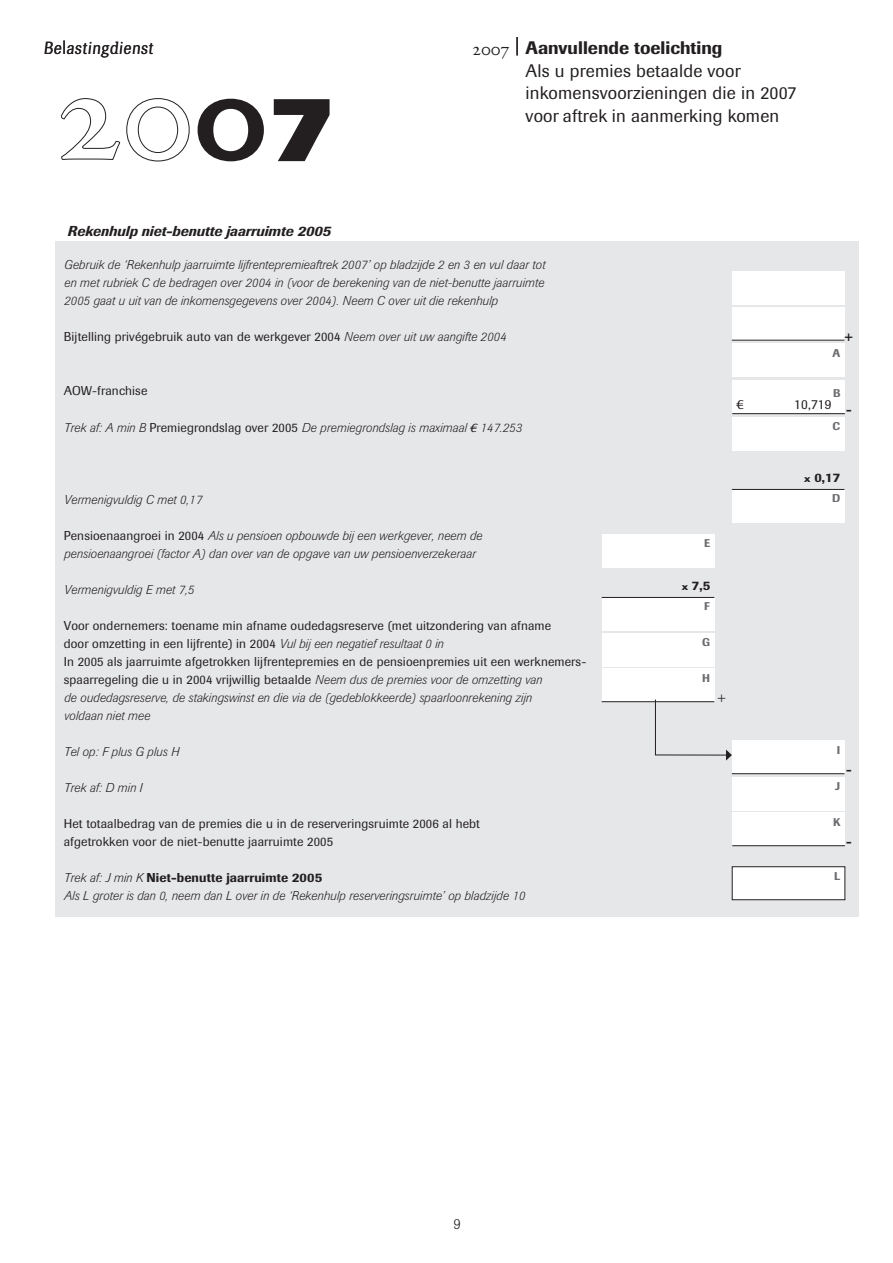
<style>
.page{position:relative;width:893px;height:1263px;background:#fff}
.page>*{position:absolute;margin:0;border:0;box-sizing:border-box;transform-origin:0 0}
.t1{font:700 137.4px "Adobe Garamond Exp";color:#231f20}
.t2{font:18px/22.5px "Imago BQ";letter-spacing:.01em;color:#231f20}
.t3{font:17.4px "Belastingdienst";color:#231f20}
.t4{font:italic 500 14.25px "Imago";color:#231f20}
.t5{font:13.5px "Imago BQ";color:#231f20}
.t6{font:13.5px "Euro Imago";color:#231f20}
.t7{font:italic 300 12.75px/18px "Imago";letter-spacing:.01em;color:#231f20}
.t8{font:12.75px/18px "Imago";letter-spacing:.01em;color:#231f20}
.t9{font:500 12.75px "Imago BQ";color:#231f20}
.t10{font:500 12.75px "Imago";color:#231f20}
.t11{font:italic 12.75px "Imago";color:#231f20}
.t12{font:500 11.1px "Imago BQ";color:#6c6d70}
.s1{font-family:"Imago BQ";font-weight:800;font-size:95.55px}
.s2{font-family:"Adobe Garamond Exp";font-size:19.05px}
.s3{font-weight:500}
.s4{font-weight:300;font-style:italic}
.s5{font-weight:400;font-style:normal}
.s6{font-family:"Euro Imago";font-weight:400}
.s7{font-family:"Imago";font-size:9.6px}
.s8{font-weight:500;font-style:normal}
</style>
<div class="page">
<svg style="left:61px;top:98px;width:128px;height:63px"></svg>
<svg style="left:517px;top:37px;width:1px;height:18px"></svg>
<div style="left:55px;top:241px;width:804px;height:676px;background:#e6e7e9"></div>
<div style="left:732px;top:271px;width:113px;height:33px;background:#fff"></div>
<div style="left:732px;top:307px;width:112px;height:33px;background:#fff"></div>
<hr style="left:732px;top:340px;width:112px;height:1px;background:#231f20">
<div style="left:732px;top:344px;width:112px;height:33px;background:#fff"></div>
<div style="left:732px;top:381px;width:113px;height:33px;background:#fff"></div>
<hr style="left:732px;top:413px;width:113px;height:1px;background:#231f20">
<div style="left:732px;top:417px;width:112px;height:33px;background:#fff"></div>
<div style="left:732px;top:489px;width:112px;height:33px;background:#fff"></div>
<hr style="left:732px;top:489px;width:112px;height:1px;background:#231f20">
<div style="left:602px;top:534px;width:112px;height:33px;background:#fff"></div>
<div style="left:602px;top:597px;width:112px;height:33px;background:#fff"></div>
<hr style="left:602px;top:597px;width:112px;height:1px;background:#231f20">
<div style="left:602px;top:633px;width:112px;height:33px;background:#fff"></div>
<div style="left:602px;top:669px;width:112px;height:33px;background:#fff"></div>
<hr style="left:602px;top:701px;width:112px;height:1px;background:#231f20">
<div style="left:732px;top:741px;width:112px;height:33px;background:#fff"></div>
<hr style="left:732px;top:773px;width:112px;height:1px;background:#231f20">
<div style="left:732px;top:777px;width:112px;height:33px;background:#fff"></div>
<div style="left:732px;top:813px;width:113px;height:33px;background:#fff"></div>
<hr style="left:732px;top:845px;width:113px;height:1px;background:#231f20">
<div style="left:732px;top:867px;width:113px;height:33px;background:#fff"></div>
<div style="left:732px;top:866px;width:113px;height:34px;border:1px solid #231f20"></div>
<svg style="left:655px;top:699px;width:77px;height:61px"></svg>
<h3 class="t3" style="left:45px;top:37px;width:110px">12345</h3>
<h1 class="t1" style="left:192px;top:61px;width:143px">0<span class="s1">7</span></h1>
<p class="t4" style="left:68px;top:223px;width:265px">Rekenhulp niet-benutte jaarruimte 2005</p>
<h2 class="t2" style="left:526px;top:37px;width:272px;text-indent:-53px"><span class="s2">2007</span> <span class="s3">Aanvullende toelichting<br></span>Als u premies betaalde voor inkomensvoorzieningen die in 2007 voor aftrek in aanmerking komen</h2>
<p class="t7" style="left:64px;top:255px;width:483px;text-align:justify">Gebruik de ‘Rekenhulp jaarruimte lijfrentepremieaftrek 2007’ op bladzijde 2 en 3 en vul daar tot en met rubriek C de bedragen over 2004 in (voor de berekening van de niet-benutte jaarruimte 2005 gaat u uit van de inkomensgegevens over 2004). Neem C over uit die rekenhulp</p>
<p class="t8" style="left:64px;top:327px;width:444px">Bijtelling privégebruik auto van de werkgever 2004 <span class="s4">Neem over uit uw aangifte 2004</span></p>
<p class="t10" style="left:845px;top:328px;width:10px">+</p>
<p class="t12" style="left:833px;top:346px;width:9px">A</p>
<p class="t8" style="left:64px;top:381px;width:85px">AOW-franchise</p>
<p class="t12" style="left:833px;top:386px;width:9px">B</p>
<p class="t6" style="left:736px;top:396px;width:8px">E</p>
<p class="t5" style="left:794px;top:396px;width:59px">10,719 <sub>-</sub></p>
<p class="t7" style="left:64px;top:419px;width:459px">Trek af: A min B <span class="s5">Premiegrondslag over 2005</span> De premiegrondslag is maximaal <span class="s6">E</span> 147.253</p>
<p class="t12" style="left:833px;top:420px;width:9px">C</p>
<p class="t9" style="left:804px;top:470px;width:37px"><span class="s7">x</span> 0,17</p>
<p class="t7" style="left:64px;top:491px;width:139px">Vermenigvuldig C met 0,17</p>
<p class="t12" style="left:832px;top:492px;width:10px">D</p>
<p class="t7" style="left:64px;top:527px;width:420px"><span class="s5">Pensioenaangroei in 2004</span> Als u pensioen opbouwde bij een werkgever, neem de pensioenaangroei (factor A) dan over van de opgave van uw pensioenverzekeraar</p>
<p class="t12" style="left:704px;top:537px;width:8px">E</p>
<p class="t7" style="left:64px;top:581px;width:132px">Vermenigvuldig E met 7,5</p>
<p class="t9" style="left:682px;top:578px;width:30px"><span class="s7">x</span> 7,5</p>
<p class="t8" style="left:64px;top:617px;width:489px">Voor ondernemers: toename min afname oudedagsreserve (met uitzondering van afname</p>
<p class="t12" style="left:704px;top:600px;width:7px">F</p>
<p class="t8" style="left:64px;top:635px;width:524px">door omzetting in een lijfrente) in 2004 <span class="s4">Vul bij een negatief resultaat 0 in<br></span>In 2005 als jaarruimte afgetrokken lijfrentepremies en de pensioenpremies uit een werknemers-</p>
<p class="t12" style="left:702px;top:636px;width:9px">G</p>
<p class="t7" style="left:64px;top:671px;width:480px"><span class="s5">spaarregeling die u in 2004 vrijwillig betaalde</span> Neem dus de premies voor de omzetting van de oudedagsreserve, de stakingswinst en die via de (gedeblokkeerde) spaarloonrekening zijn</p>
<p class="t12" style="left:702px;top:671px;width:9px">H</p>
<p class="t11" style="left:717px;top:690px;width:10px">+</p>
<p class="t7" style="left:64px;top:707px;width:88px">voldaan niet mee</p>
<p class="t7" style="left:64px;top:743px;width:117px">Tel op: F plus G plus H</p>
<p class="t12" style="left:837px;top:743px;width:5px">I</p>
<p class="t10" style="left:846px;top:762px;width:7px">-</p>
<p class="t7" style="left:64px;top:779px;width:80px">Trek af: D min I</p>
<p class="t12" style="left:835px;top:780px;width:7px">J</p>
<p class="t8" style="left:64px;top:815px;width:418px">Het totaalbedrag van de premies die u in de reserveringsruimte 2006 al hebt afgetrokken voor de niet-benutte jaarruimte 2005</p>
<p class="t12" style="left:833px;top:815px;width:9px">K</p>
<p class="t10" style="left:846px;top:834px;width:7px">-</p>
<p class="t7" style="left:64px;top:869px;width:463px">Trek af: J min K <span class="s8">Niet-benutte jaarruimte 2005<br></span>Als L groter is dan 0, neem dan L over in de ‘Rekenhulp reserveringsruimte’ op bladzijde 10</p>
<p class="t12" style="left:834px;top:870px;width:8px">L</p>
</div>
